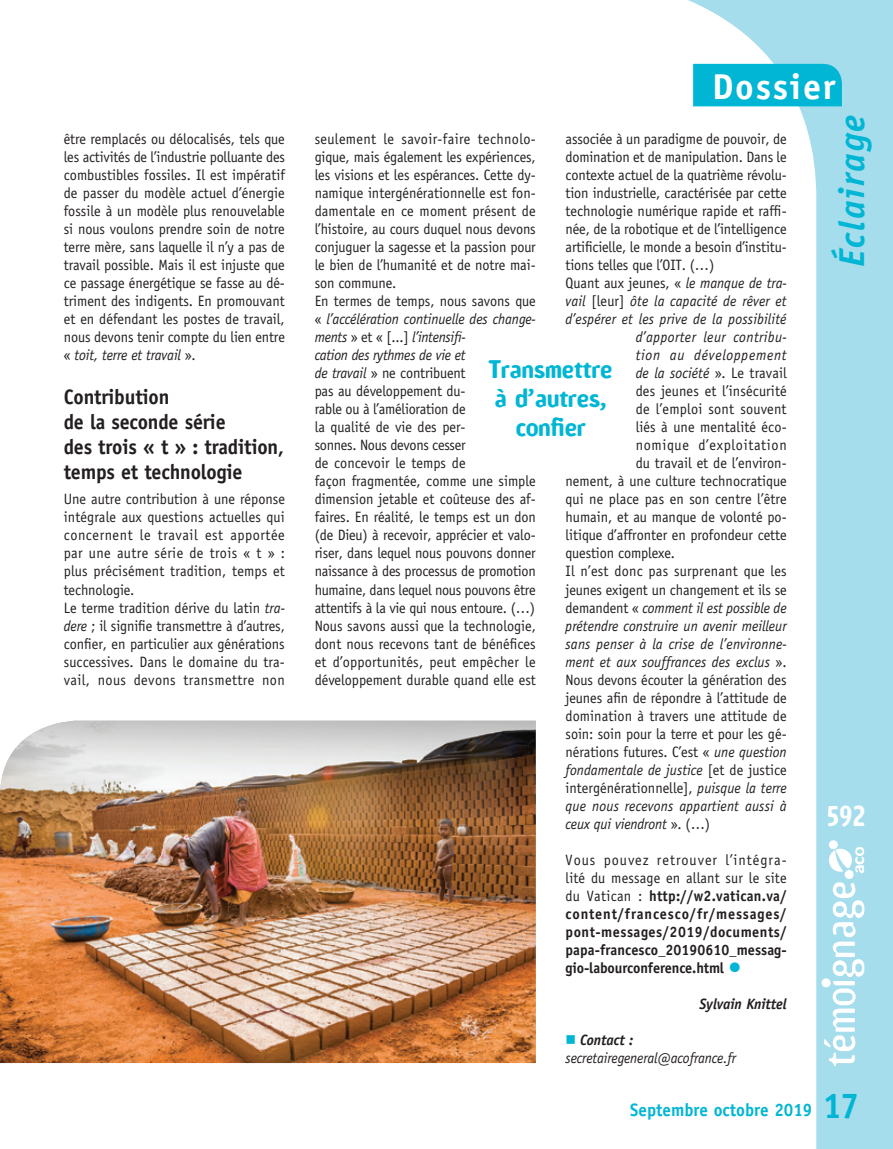
<style>
.page{position:relative;width:893px;height:1149px;background:#fff}
.page>*{position:absolute;margin:0;border:0;box-sizing:border-box;transform-origin:0 0}
.t1{font:italic 700 36px "Officina Sans";color:#00b6d4}
.t2{font:700 36px "Officina Sans";letter-spacing:.05em;color:#fff}
.t3{font:700 36px "Officina Sans";color:#00b6d4;scale:.95 1}
.t4{font:700 27px "Amoebia";color:#fff;scale:.85 1}
.Exergue{font:700 24px/28.8px "Amoebia";color:#00b6d4;text-align:center;scale:.95 1}
.Intertitre{font:700 21px/25.2px "Officina Sans";letter-spacing:-.01em;color:#231f20;scale:.95 1}
.t5{font:700 18px "Officina Sans";color:#00b6d4;scale:.95 1}
.Texte_courant{font:15px/18px "Officina Sans";letter-spacing:-.005em;color:#231f20;text-align:justify;scale:.95 1}
.Texte_courant-2{font:700 15px/18px "Officina Sans";letter-spacing:-.005em;color:#231f20;text-align:justify;scale:.95 1}
.Texte_courant-3{font:italic 15px "Officina Sans";letter-spacing:.01em;color:#231f20;scale:.95 1}
.Signature{font:italic 15px "Officina Sans";letter-spacing:-.01em;color:#231f20;scale:.95 1}
.Signature-2{font:italic 700 15px "Officina Sans";letter-spacing:-.01em;color:#231f20;scale:.95 1}
.Texte_courant-4{font:15px "Officina Sans";letter-spacing:.015em;color:#231f20;scale:.95 1}
.Texte_courant-5{font:15px "Officina Sans";letter-spacing:.045em;color:#231f20;scale:.95 1}
.Texte_courant-6{font:italic 15px "Officina Sans";letter-spacing:.05em;color:#231f20;scale:.95 1}
.s1{font-style:italic}
.s2{font-style:normal}
.s3{font-weight:400}
.s4{font-weight:400;font-size:27px;color:#00b6d4}
.s5{color:#00b6d4}
</style>
<div class="page">
<svg style="left:688px;top:0;width:205px;height:1148px"></svg>
<svg style="left:824px;top:882px;width:40px;height:183px"></svg>
<div style="left:845px;top:869px;width:9px;height:9px;border:2px solid #fff;border-radius:50%"></div>
<div style="left:829px;top:840px;width:9px;height:8px;border:2px solid #fff;border-radius:50%"></div>
<div style="left:846px;top:870px;width:7px;height:7px;background:#fff;border-radius:50%"></div>
<div style="left:830px;top:841px;width:7px;height:7px;background:#fff;border-radius:50%"></div>
<svg style="left:829px;top:846px;width:35px;height:26px"></svg>
<div style="left:822px;top:978px;width:8px;height:8px;background:#fff;border-radius:50%"></div>
<div style="left:821px;top:978px;width:9px;height:9px;border:1px solid #fff;border-radius:50%"></div>
<div style="left:693px;top:64px;width:149px;height:42px;background:#00b6d4"></div>
<img style="left:0;top:720px;width:536px;height:342px">
<p class="Texte_courant" style="left:64px;top:130px;width:234px">être remplacés ou délocalisés, tels que les activités de l’industrie polluante des combustibles fossiles. Il est impératif de passer du modèle actuel d’énergie fossile à un modèle plus renouvelable si nous voulons prendre soin de notre terre mère, sans laquelle il n’y a pas de travail possible. Mais il est injuste que ce passage énergétique se fasse au dé&shy;triment des indigents. En promouvant et en défendant les postes de travail, nous devons tenir compte du lien entre « <span class="s1">toit, terre et travail</span> ».</p>
<p class="Intertitre" style="left:64px;top:383px;width:113px">Contribution</p>
<p class="Intertitre" style="left:64px;top:408px;width:172px">de la seconde série</p>
<p class="Intertitre" style="left:64px;top:434px;width:233px">des trois « t » : tradition, temps et technologie</p>
<p class="Texte_courant" style="left:64px;top:490px;width:234px">Une autre contribution à une réponse intégrale aux questions actuelles qui concernent le travail est apportée par une autre série de trois « t » : plus précisément tradition, temps et technologie.</p>
<p class="Texte_courant" style="left:64px;top:598px;width:234px">Le terme tradition dérive du latin <span class="s1">tra&shy;dere</span> ; il signifie transmettre à d’autres, confier, en particulier aux générations successives. Dans le domaine du tra&shy;vail, nous devons transmettre non</p>
<p class="t2" style="left:712px;top:64px;width:125px">Dossier</p>
<p class="t1" style="left:830px;top:267px;width:153px;rotate:-90deg">Éclairage</p>
<p class="Texte_courant" style="left:315px;top:130px;width:234px">seulement le savoir-faire technolo&shy;gique, mais également les expériences, les visions et les espérances. Cette dy&shy;namique intergénérationnelle est fon&shy;damentale en ce moment présent de l’histoire, au cours duquel nous devons conjuguer la sagesse et la passion pour le bien de l’humanité et de notre mai&shy;son commune.</p>
<p class="Texte_courant" style="left:315px;top:292px;width:234px;text-align:left">En termes de temps, nous savons que « <span class="s1">l’accélération continuelle des change&shy;ments</span> » et « [...] <span class="s1">l’intensifi-<br>cation des rythmes de vie et<br>de travail</span> » ne contribuent<br>pas au développement du-<br>rable ou à l’amélioration de<br>la qualité de vie des per-<br>sonnes. Nous devons cesser<br>de concevoir le temps de<br>façon fragmentée, comme une simple dimension jetable et coûteuse des af&shy;faires. En réalité, le temps est un don (de Dieu) à recevoir, apprécier et valo&shy;riser, dans lequel nous pouvons donner naissance à des processus de promotion humaine, dans lequel nous pouvons être attentifs à la vie qui nous entoure. (…)</p>
<p class="Texte_courant" style="left:315px;top:616px;width:234px">Nous savons aussi que la technologie, dont nous recevons tant de bénéfices et d’opportunités, peut empêcher le développement durable quand elle est</p>
<p class="Texte_courant" style="left:566px;top:130px;width:234px">associée à un paradigme de pouvoir, de domination et de manipulation. Dans le contexte actuel de la quatrième révolu&shy;tion industrielle, caractérisée par cette technologie numérique rapide et raffi&shy;née, de la robotique et de l’intelligence artificielle, le monde a besoin d’institu&shy;tions telles que l’OIT. (…)</p>
<p class="Texte_courant" style="left:566px;top:274px;width:234px">Quant aux jeunes, « <span class="s1">le manque de tra-</span></p>
<p class="Texte_courant-3" style="left:566px;top:292px;width:234px">vail <span class="s2">[leur]</span> ôte la capacité de rêver et</p>
<p class="Texte_courant-3" style="left:566px;top:310px;width:234px">d’espérer et les prive de la possibilité</p>
<p class="Texte_courant-3" style="left:636px;top:328px;width:160px">d’apporter leur contribu-</p>
<p class="Texte_courant-6" style="left:636px;top:346px;width:160px">tion au développement</p>
<p class="Texte_courant-3" style="left:636px;top:364px;width:160px">de la société <span class="s2">». Le travail</span></p>
<p class="Texte_courant" style="left:636px;top:382px;width:160px">des jeunes et l’insécurité</p>
<p class="Texte_courant-4" style="left:636px;top:400px;width:160px">de l’emploi sont souvent</p>
<p class="Texte_courant" style="left:636px;top:418px;width:160px">liés à une mentalité éco-</p>
<p class="Texte_courant-5" style="left:636px;top:436px;width:160px">nomique d’exploitation</p>
<p class="Texte_courant" style="left:636px;top:454px;width:160px">du travail et de l’environ-</p>
<p class="Texte_courant" style="left:566px;top:472px;width:234px">nement, à une culture technocratique</p>
<p class="Texte_courant" style="left:566px;top:490px;width:234px">qui ne place pas en son centre l’être</p>
<p class="Texte_courant" style="left:566px;top:508px;width:234px">humain, et au manque de volonté po-</p>
<p class="Texte_courant" style="left:566px;top:526px;width:234px">litique d’affronter en profondeur cette</p>
<p class="Texte_courant" style="left:566px;top:544px;width:117px">question complexe.</p>
<p class="Texte_courant" style="left:566px;top:562px;width:234px">Il n’est donc pas surprenant que les jeunes exigent un changement et ils se demandent « <span class="s1">comment il est possible de prétendre construire un avenir meilleur sans penser à la crise de l’environne&shy;ment et aux souffrances des exclus</span> ».<br>Nous devons écouter la génération des jeunes afin de répondre à l’attitude de domination à travers une attitude de soin: soin pour la terre et pour les gé&shy;nérations futures. C’est « <span class="s1">une question fondamentale de justice</span> [et de justice intergénérationnelle], <span class="s1">puisque la terre que nous recevons appartient aussi à ceux qui viendront</span> ». (…)</p>
<p class="Texte_courant-2" style="left:566px;top:850px;width:234px"><span class="s3">Vous pouvez retrouver l’intégra&shy;lité du message en allant sur le site du Vatican :</span> http://w2.vatican.va/ content/francesco/fr/messages/ pont-messages/2019/documents/ papa-francesco_20190610_messag&shy;gio-labourconference.html <span class="s4">•</span></p>
<p class="Signature-2" style="left:700px;top:994px;width:93px">Sylvain Knittel</p>
<p class="Signature-2" style="left:566px;top:1030px;width:73px"><span class="s5">■</span> Contact :</p>
<p class="Signature" style="left:566px;top:1048px;width:181px">secretairegeneral@acofrance.fr</p>
<p class="Exergue" style="left:489px;top:355px;width:132px">Transmettre à d’autres, confier</p>
<p class="t4" style="left:827px;top:801px;width:46px">592</p>
<p class="t5" style="left:630px;top:1098px;width:193px">Septembre octobre 2019</p>
<p class="t3" style="left:823px;top:1082px;width:40px">17</p>
</div>
